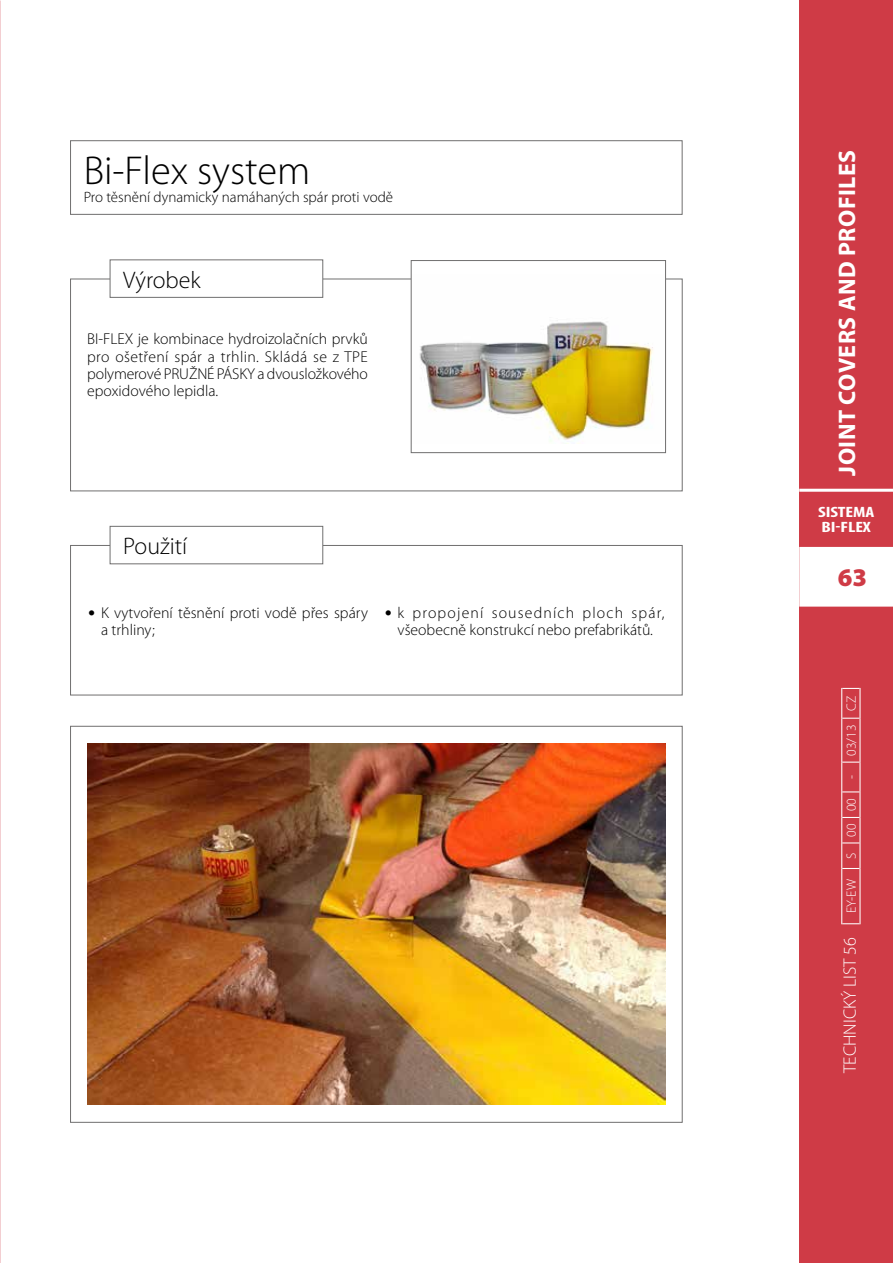
<style>
.page{position:relative;width:893px;height:1263px;background:#fff}
.page>*{position:absolute;margin:0;border:0;box-sizing:border-box;transform-origin:0 0}
.t1{font:300 40.5px "Myriad Pro";color:#000}
.t2{font:900 25.5px "Myriad Pro";color:#cf3b46}
.t3{font:700 24px "Myriad Pro";letter-spacing:.02em;color:#fff}
.t4{font:300 24px "Myriad Pro";color:#000}
.t5{font:300 18px "Myriad Pro";color:#fff}
.t6{font:300 15.75px/17.2px "Myriad Pro";color:#000;text-align:justify}
.t7{font:300 15px "Myriad Pro";color:#000}
.t8{font:700 condensed 15px/15px "Myriad Pro";letter-spacing:-.005em;color:#fff;scale:1.3 1}
.t9{font:300 13.5px "Myriad Pro";color:#fff}
.s1{font-family:"Helvetica LT Std";font-size:14.25px}
</style>
<div class="page">
<div style="left:799px;top:0;width:94px;height:1263px;background:#cf3b46"></div>
<div style="left:799px;top:547px;width:94px;height:60px;background:#fff"></div>
<hr style="left:799px;top:489px;width:94px;height:3px;background:#fff">
<div style="left:70px;top:140px;width:612px;height:75px;border:1px solid #706f6f"></div>
<div style="left:110px;top:259px;width:213px;height:39px;border:1px solid #706f6f"></div>
<div style="left:70px;top:545px;width:613px;height:150px;border:1px solid #706f6f"></div>
<div style="left:110px;top:526px;width:213px;height:38px;background:#fff"></div>
<div style="left:110px;top:526px;width:213px;height:38px;border:1px solid #706f6f"></div>
<img style="left:419px;top:320px;width:234px;height:124px">
<div style="left:411px;top:260px;width:255px;height:193px;border:1px solid #706f6f"></div>
<img style="left:88px;top:743px;width:577px;height:362px">
<hr style="left:841px;top:868px;width:1px;height:56px;background:#fff">
<svg style="left:842px;top:923px;width:17px;height:1px"></svg>
<hr style="left:841px;top:762px;width:1px;height:30px;background:#fff">
<hr style="left:841px;top:718px;width:1px;height:44px;background:#fff">
<svg style="left:842px;top:762px;width:17px;height:1px"></svg>
<hr style="left:841px;top:688px;width:1px;height:30px;background:#fff">
<svg style="left:842px;top:718px;width:17px;height:1px"></svg>
<svg style="left:842px;top:688px;width:17px;height:1px"></svg>
<hr style="left:859px;top:868px;width:1px;height:56px;background:#fff">
<svg style="left:841px;top:791px;width:19px;height:78px"></svg>
<hr style="left:859px;top:762px;width:1px;height:30px;background:#fff">
<hr style="left:859px;top:718px;width:1px;height:44px;background:#fff">
<hr style="left:859px;top:688px;width:1px;height:30px;background:#fff">
<h1 class="t1" style="left:84px;top:146px;width:228px">Bi-Flex system</h1>
<p class="t7" style="left:84px;top:188px;width:311px">Pro těsnění dynamicky namáhaných spár proti vodě</p>
<h3 class="t4" style="left:123px;top:265px;width:79px">Výrobek</h3>
<p class="t6" style="left:87px;top:330px;width:282px">BI-FLEX je kombinace hydroizolačních prvků pro ošetření spár a trhlin. Skládá se z TPE polymerové PRUŽNÉ PÁSKY a dvousložkového epoxidového lepidla.</p>
<h3 class="t4" style="left:123px;top:532px;width:66px">Použití</h3>
<p class="t6" style="left:101px;top:604px;width:268px;text-indent:-13px"><span class="s1">•</span> K vytvoření těsnění proti vodě přes spáry a trhliny;</p>
<p class="t6" style="left:385px;top:604px;width:281px;text-align:center"><span class="s1">•</span> k propojení sousedních ploch spár, všeobecně konstrukcí nebo prefabrikátů.</p>
<h3 class="t3" style="left:834px;top:476px;width:327px;rotate:-90deg">Joint covers and profiles</h3>
<p class="t8" style="left:818px;top:504px;width:45px">SISTEMA<br>BI-FLEX</p>
<h2 class="t2" style="left:838px;top:561px;width:31px">63</h2>
<p class="t9" style="left:843px;top:779px;width:85px;rotate:-90deg">- 03/13 CZ</p>
<p class="t9" style="left:843px;top:859px;width:62px;rotate:-90deg">S 00 00</p>
<p class="t9" style="left:843px;top:913px;width:36px;rotate:-90deg">EY-EW</p>
<p class="t5" style="left:839px;top:1073px;width:137px;rotate:-90deg">TECHNICKÝ LIST 56</p>
</div>
